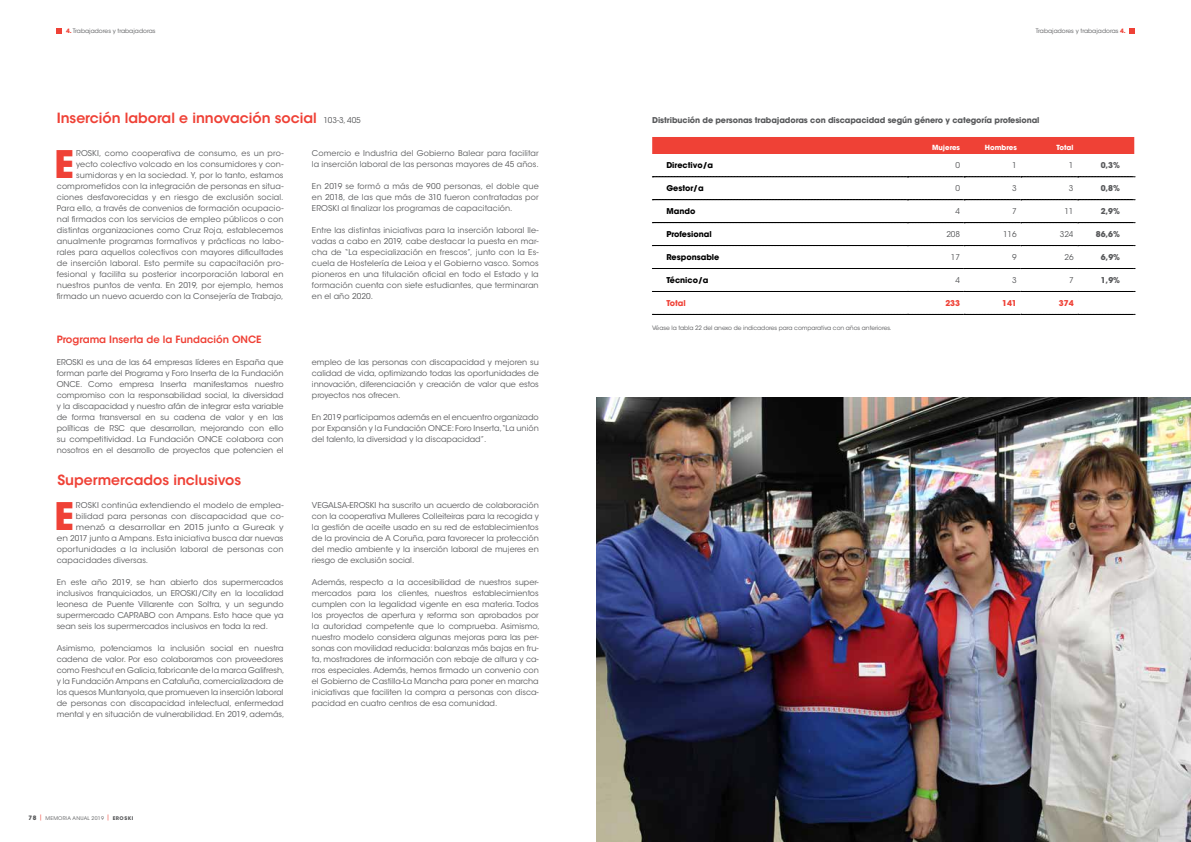
<style>
.page{position:relative;width:1191px;height:842px;background:#fff}
.page>*{position:absolute;margin:0;border:0;box-sizing:border-box;transform-origin:0 0}
.t1{font:700 37.7px "ITC Avant Garde Std";color:#ef4136}
.t2{font:600 14px "ITC Avant Garde Std";color:#ef4136}
.t3{font:600 10px "ITC Avant Garde Std";color:#ef4136}
.t4{font:8px/11px "ITC Avant Garde Std";letter-spacing:.015em;color:#58595b;text-align:justify}
.t5{font:700 8px "ITC Avant Garde Std";letter-spacing:-.01em;color:#58595b}
.t6{font:8px "ITC Avant Garde Std";letter-spacing:.015em;color:#58595b;scale:1.1 1}
.t7{font:700 8px "ITC Avant Garde Std";color:#000}
.t8{font:700 8px "ITC Avant Garde Std";color:#ef4136}
.t9{font:700 7px "ITC Avant Garde Std";color:#fff}
.t10{font:6px "ITC Avant Garde Std";letter-spacing:-.01em;color:#58595b}
.t11{font:5px "ITC Avant Garde Std";letter-spacing:.05em;color:#58595b}
.s1{font-weight:700;color:#ef4136}
.s2{font-weight:700;font-size:6px}
.s3{font-weight:700}
</style>
<div class="page">
<svg style="left:57px;top:28px;width:5px;height:5px"></svg>
<svg style="left:1129px;top:28px;width:5px;height:5px"></svg>
<div style="left:652px;top:137px;width:482px;height:17px;background:#ef4136"></div>
<svg style="left:652px;top:177px;width:483px;height:1px"></svg>
<svg style="left:652px;top:200px;width:483px;height:1px"></svg>
<svg style="left:652px;top:222px;width:483px;height:1px"></svg>
<svg style="left:652px;top:245px;width:483px;height:1px"></svg>
<svg style="left:652px;top:268px;width:483px;height:1px"></svg>
<svg style="left:652px;top:291px;width:483px;height:1px"></svg>
<svg style="left:652px;top:314px;width:483px;height:1px"></svg>
<img style="left:596px;top:397px;width:595px;height:445px">
<p class="t10" style="left:66px;top:27px;width:91px"><span class="s1">4.</span> Trabajadores y trabajadoras</p>
<p class="t10" style="left:1035px;top:27px;width:91px">Trabajadores y trabajadoras <span class="s1">4.</span></p>
<p class="t2" style="left:57px;top:109px;width:262px">Inserción laboral e innovación social</p>
<p class="t4" style="left:323px;top:114px;width:39px">103-3, 405</p>
<p class="t4" style="left:57px;top:147px;width:228px;text-align:right">ROSKI, como cooperativa de consumo, es un pro&shy;yecto colectivo volcado en los consumidores y con&shy;sumidoras y en la sociedad. Y, por lo tanto, estamos comprometidos con la integración de personas en situa&shy;ciones desfavorecidas y en riesgo de exclusión social.<br>Para ello, a través de convenios de formación ocupacio&shy;nal firmados con los servicios de empleo públicos o con distintas organizaciones como Cruz Roja, establecemos anualmente programas formativos y prácticas no labo&shy;rales para aquellos colectivos con mayores dificultades de inserción laboral. Esto permite su capacitación pro&shy;fesional y facilita su posterior incorporación laboral en nuestros puntos de venta. En 2019, por ejemplo, hemos firmado un nuevo acuerdo con la Consejería de Trabajo,</p>
<p class="t1" style="left:54px;top:139px;width:21px">E</p>
<p class="t4" style="left:312px;top:147px;width:228px">Comercio e Industria del Gobierno Balear para facilitar la inserción laboral de las personas mayores de 45 años.</p>
<p class="t4" style="left:312px;top:180px;width:228px">En 2019 se formó a más de 900 personas, el doble que en 2018, de las que más de 310 fueron contratadas por EROSKI al finalizar los programas de capacitación.</p>
<p class="t4" style="left:312px;top:224px;width:228px">Entre las distintas iniciativas para la inserción laboral lle&shy;vadas a cabo en 2019, cabe destacar la puesta en mar&shy;cha de “La especialización en frescos”, junto con la Es&shy;cuela de Hostelería de Leioa y el Gobierno vasco. Somos pioneros en una titulación oficial en todo el Estado y la formación cuenta con siete estudiantes, que terminaran en el año 2020.</p>
<p class="t3" style="left:57px;top:333px;width:206px">Programa Inserta de la Fundación ONCE</p>
<p class="t4" style="left:57px;top:356px;width:228px">EROSKI es una de las 64 empresas líderes en España que forman parte del Programa y Foro Inserta de la Fundación ONCE. Como empresa Inserta manifestamos nuestro compromiso con la responsabilidad social, la diversidad y la discapacidad y nuestro afán de integrar esta variable de forma transversal en su cadena de valor y en las políticas de RSC que desarrollan, mejorando con ello su competitividad. La Fundación ONCE colabora con nosotros en el desarrollo de proyectos que potencien el</p>
<p class="t4" style="left:312px;top:356px;width:228px">empleo de las personas con discapacidad y mejoren su calidad de vida, optimizando todas las oportunidades de innovación, diferenciación y creación de valor que estos proyectos nos ofrecen.</p>
<p class="t4" style="left:312px;top:411px;width:228px">En 2019 participamos además en el encuentro organizado por Expansión y la Fundación ONCE: Foro Inserta,“La unión del talento, la diversidad y la discapacidad”.</p>
<p class="t2" style="left:57px;top:471px;width:185px">Supermercados inclusivos</p>
<p class="t1" style="left:54px;top:491px;width:21px">E</p>
<p class="t4" style="left:76px;top:499px;width:209px">ROSKI continúa extendiendo el modelo de emplea-</p>
<p class="t4" style="left:76px;top:510px;width:209px">bilidad para personas con discapacidad que co-</p>
<p class="t6" style="left:76px;top:522px;width:190px">menzó a desarrollar en 2015 junto a Gureak y</p>
<p class="t6" style="left:57px;top:533px;width:208px">en 2017 junto a Ampans. Esta iniciativa busca dar nuevas</p>
<p class="t4" style="left:57px;top:543px;width:228px">oportunidades a la inclusión laboral de personas con</p>
<p class="t4" style="left:57px;top:554px;width:93px">capacidades diversas.</p>
<p class="t4" style="left:57px;top:576px;width:228px">En este año 2019, se han abierto dos supermercados inclusivos franquiciados, un EROSKI/City en la localidad leonesa de Puente Villarente con Soltra, y un segundo supermercado CAPRABO con Ampans. Esto hace que ya sean seis los supermercados inclusivos en toda la red.</p>
<p class="t4" style="left:57px;top:642px;width:229px">Asimismo, potenciamos la inclusión social en nuestra cadena de valor. Por eso colaboramos con proveedores como Freshcut en Galicia, fabricante de la marca Galifresh, y la Fundación Ampans en Cataluña, comercializadora de los quesos Muntanyola, que promueven la inserción laboral de personas con discapacidad intelectual, enfermedad mental y en situación de vulnerabilidad. En 2019, además,</p>
<p class="t4" style="left:312px;top:499px;width:228px">VEGALSA-EROSKI ha suscrito un acuerdo de colaboración con la cooperativa Mulleres Colleiteiras para la recogida y la gestión de aceite usado en su red de establecimientos de la provincia de A Coruña, para favorecer la protección del medio ambiente y la inserción laboral de mujeres en riesgo de exclusión social.</p>
<p class="t4" style="left:312px;top:576px;width:229px">Además, respecto a la accesibilidad de nuestros super&shy;mercados para los clientes, nuestros establecimientos cumplen con la legalidad vigente en esa materia. Todos los proyectos de apertura y reforma son aprobados por la autoridad competente que lo comprueba. Asimismo, nuestro modelo considera algunas mejoras para las per&shy;sonas con movilidad reducida: balanzas más bajas en fru&shy;ta, mostradores de información con rebaje de altura y ca&shy;rros especiales. Además, hemos firmado un convenio con el Gobierno de Castilla-La Mancha para poner en marcha iniciativas que faciliten la compra a personas con disca&shy;pacidad en cuatro centros de esa comunidad.</p>
<p class="t11" style="left:28px;top:815px;width:107px"><span class="s2">78</span> <sup>|</sup> MEMORIA ANUAL 2019 <sup>|</sup> <span class="s3">EROSKI</span></p>
<p class="t5" style="left:652px;top:115px;width:389px">Distribución de personas trabajadoras con discapacidad según género y categoría profesional</p>
<p class="t9" style="left:932px;top:142px;width:30px">Mujeres</p>
<p class="t9" style="left:984px;top:142px;width:34px">Hombres</p>
<p class="t9" style="left:1056px;top:142px;width:18px">Total</p>
<p class="t7" style="left:666px;top:160px;width:48px">Directivo/a</p>
<p class="t4" style="left:955px;top:160px;width:6px">0</p>
<p class="t4" style="left:1012px;top:160px;width:6px">1</p>
<p class="t4" style="left:1069px;top:160px;width:6px">1</p>
<p class="t5" style="left:1100px;top:160px;width:21px">0,3%</p>
<p class="t7" style="left:666px;top:183px;width:39px">Gestor/a</p>
<p class="t4" style="left:955px;top:183px;width:6px">0</p>
<p class="t4" style="left:1012px;top:183px;width:6px">3</p>
<p class="t4" style="left:1069px;top:183px;width:6px">3</p>
<p class="t5" style="left:1100px;top:183px;width:21px">0,8%</p>
<p class="t7" style="left:666px;top:206px;width:30px">Mando</p>
<p class="t4" style="left:955px;top:206px;width:6px">4</p>
<p class="t4" style="left:1012px;top:206px;width:6px">7</p>
<p class="t4" style="left:1064px;top:206px;width:11px">11</p>
<p class="t5" style="left:1100px;top:206px;width:21px">2,9%</p>
<p class="t7" style="left:666px;top:229px;width:47px">Profesional</p>
<p class="t4" style="left:946px;top:229px;width:15px">208</p>
<p class="t4" style="left:1003px;top:229px;width:15px">116</p>
<p class="t4" style="left:1059px;top:229px;width:15px">324</p>
<p class="t5" style="left:1096px;top:229px;width:26px">86,6%</p>
<p class="t7" style="left:666px;top:252px;width:54px">Responsable</p>
<p class="t4" style="left:951px;top:252px;width:11px">17</p>
<p class="t4" style="left:1012px;top:252px;width:6px">9</p>
<p class="t4" style="left:1064px;top:252px;width:11px">26</p>
<p class="t5" style="left:1100px;top:252px;width:21px">6,9%</p>
<p class="t7" style="left:666px;top:275px;width:44px">Técnico/a</p>
<p class="t4" style="left:955px;top:275px;width:6px">4</p>
<p class="t4" style="left:1012px;top:275px;width:6px">3</p>
<p class="t4" style="left:1069px;top:275px;width:6px">7</p>
<p class="t5" style="left:1100px;top:275px;width:21px">1,9%</p>
<p class="t8" style="left:666px;top:298px;width:21px">Total</p>
<p class="t8" style="left:945px;top:298px;width:16px">233</p>
<p class="t8" style="left:1002px;top:298px;width:16px">141</p>
<p class="t8" style="left:1058px;top:298px;width:16px">374</p>
<p class="t10" style="left:652px;top:324px;width:241px">Véase la tabla 22 del anexo de indicadores para comparativa con años anteriores.</p>
</div>
